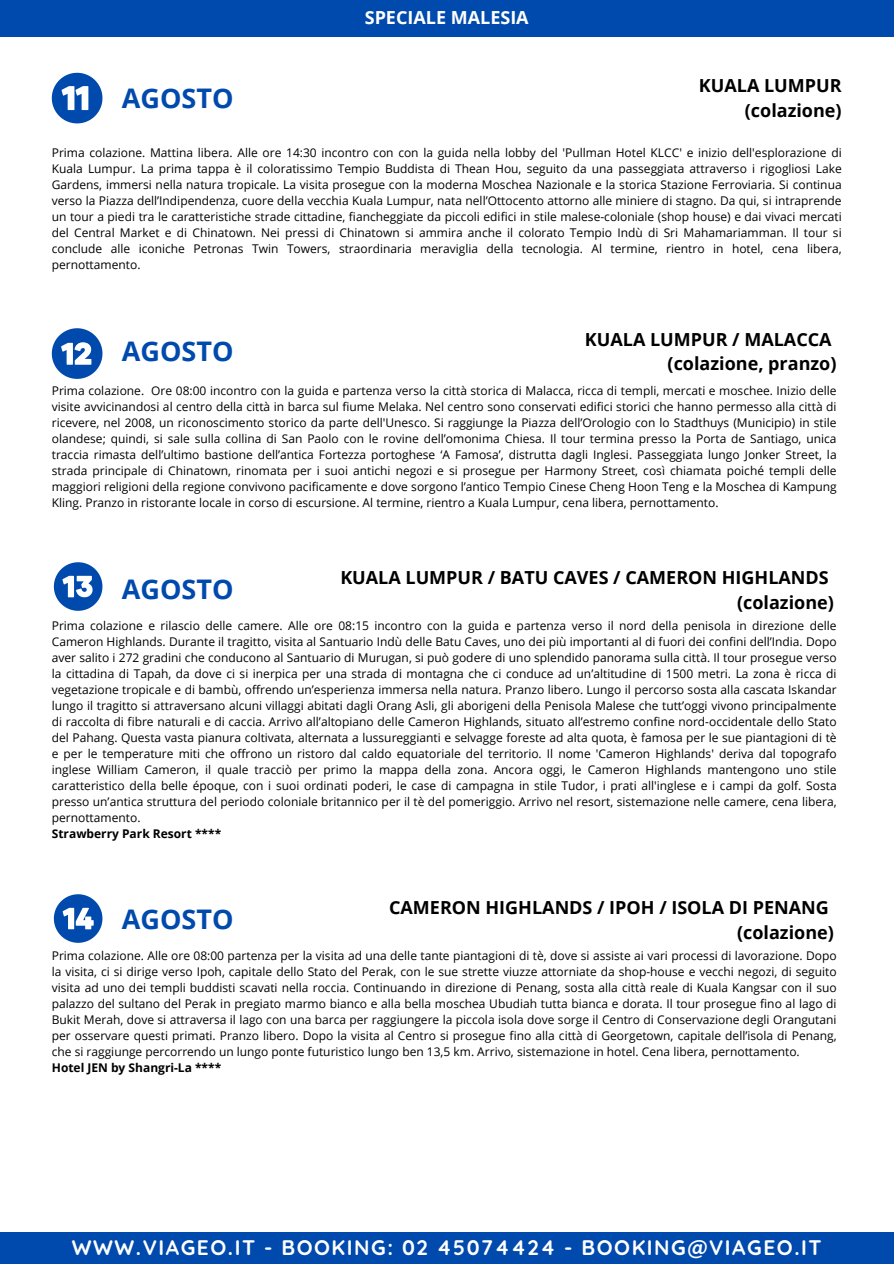
<style>
.page{position:relative;width:894px;height:1264px;background:#fff}
.page>*{position:absolute;margin:0;border:0;box-sizing:border-box;transform-origin:0 0}
.t1{font:700 27px "Open Sans";color:#004aad}
.t2{font:700 21px "Quicksand";letter-spacing:.075em;color:#fff}
.t3{font:700 18px/24.8px "Open Sans";color:#000;text-align:right}
.t4{font:700 18px "Open Sans";color:#fff}
.t5{font:12px/16px "Open Sans";color:#000;text-align:justify}
.t6{font:700 12px "Open Sans";color:#000}
</style>
<div class="page">
<div style="left:0;top:0;width:893px;height:37px;background:#004aad"></div>
<div style="left:0;top:1231px;width:893px;height:32px;background:#004aad"></div>
<svg style="left:52px;top:73px;width:50px;height:50px"></svg>
<svg style="left:52px;top:328px;width:50px;height:51px"></svg>
<svg style="left:54px;top:562px;width:48px;height:48px"></svg>
<svg style="left:54px;top:894px;width:48px;height:48px"></svg>
<h1 class="t1" style="left:122px;top:79px;width:113px">AGOSTO</h1>
<h3 class="t4" style="left:364px;top:5px;width:165px">SPECIALE MALESIA</h3>
<h3 class="t3" style="left:698px;top:73px;width:144px">KUALA LUMPUR (colazione)</h3>
<p class="t5" style="left:52px;top:144px;width:791px">Prima colazione. Mattina libera. Alle ore 14:30 incontro con con la guida nella lobby del 'Pullman Hotel KLCC' e inizio dell'esplorazione di Kuala Lumpur. La prima tappa è il coloratissimo Tempio Buddista di Thean Hou, seguito da una passeggiata attraverso i rigogliosi Lake Gardens, immersi nella natura tropicale. La visita prosegue con la moderna Moschea Nazionale e la storica Stazione Ferroviaria. Si continua verso la Piazza dell’Indipendenza, cuore della vecchia Kuala Lumpur, nata nell’Ottocento attorno alle miniere di stagno. Da qui, si intraprende un tour a piedi tra le caratteristiche strade cittadine, fiancheggiate da piccoli edifici in stile malese-coloniale (shop house) e dai vivaci mercati del Central Market e di Chinatown. Nei pressi di Chinatown si ammira anche il colorato Tempio Indù di Sri Mahamariamman. Il tour si conclude alle iconiche Petronas Twin Towers, straordinaria meraviglia della tecnologia. Al termine, rientro in hotel, cena libera, pernottamento.</p>
<p class="t1" style="left:122px;top:332px;width:113px">AGOSTO</p>
<p class="t3" style="left:584px;top:326px;width:253px">KUALA LUMPUR / MALACCA (colazione, pranzo)</p>
<h3 class="t5" style="left:52px;top:382px;width:786px">Prima colazione. Ore 08:00 incontro con la guida e partenza verso la città storica di Malacca, ricca di templi, mercati e moschee. Inizio delle visite avvicinandosi al centro della città in barca sul fiume Melaka. Nel centro sono conservati edifici storici che hanno permesso alla città di ricevere, nel 2008, un riconoscimento storico da parte dell'Unesco. Si raggiunge la Piazza dell’Orologio con lo Stadthuys (Municipio) in stile olandese; quindi, si sale sulla collina di San Paolo con le rovine dell’omonima Chiesa. Il tour termina presso la Porta de Santiago, unica traccia rimasta dell’ultimo bastione dell’antica Fortezza portoghese ‘A Famosa’, distrutta dagli Inglesi. Passeggiata lungo Jonker Street, la strada principale di Chinatown, rinomata per i suoi antichi negozi e si prosegue per Harmony Street, così chiamata poiché templi delle maggiori religioni della regione convivono pacificamente e dove sorgono l’antico Tempio Cinese Cheng Hoon Teng e la Moschea di Kampung Kling. Pranzo in ristorante locale in corso di escursione. Al termine, rientro a Kuala Lumpur, cena libera, pernottamento.</h3>
<p class="t1" style="left:122px;top:570px;width:113px">AGOSTO</p>
<p class="t3" style="left:340px;top:565px;width:495px">KUALA LUMPUR / BATU CAVES / CAMERON HIGHLANDS (colazione)</p>
<p class="t5" style="left:52px;top:617px;width:786px">Prima colazione e rilascio delle camere. Alle ore 08:15 incontro con la guida e partenza verso il nord della penisola in direzione delle Cameron Highlands. Durante il tragitto, visita al Santuario Indù delle Batu Caves, uno dei più importanti al di fuori dei confini dell’India. Dopo aver salito i 272 gradini che conducono al Santuario di Murugan, si può godere di uno splendido panorama sulla città. Il tour prosegue verso la cittadina di Tapah, da dove ci si inerpica per una strada di montagna che ci conduce ad un’altitudine di 1500 metri. La zona è ricca di vegetazione tropicale e di bambù, offrendo un’esperienza immersa nella natura. Pranzo libero. Lungo il percorso sosta alla cascata Iskandar lungo il tragitto si attraversano alcuni villaggi abitati dagli Orang Asli, gli aborigeni della Penisola Malese che tutt’oggi vivono principalmente di raccolta di fibre naturali e di caccia. Arrivo all’altopiano delle Cameron Highlands, situato all’estremo confine nord-occidentale dello Stato del Pahang. Questa vasta pianura coltivata, alternata a lussureggianti e selvagge foreste ad alta quota, è famosa per le sue piantagioni di tè e per le temperature miti che offrono un ristoro dal caldo equatoriale del territorio. Il nome 'Cameron Highlands' deriva dal topografo inglese William Cameron, il quale tracciò per primo la mappa della zona. Ancora oggi, le Cameron Highlands mantengono uno stile caratteristico della belle époque, con i suoi ordinati poderi, le case di campagna in stile Tudor, i prati all'inglese e i campi da golf. Sosta presso un’antica struttura del periodo coloniale britannico per il tè del pomeriggio. Arrivo nel resort, sistemazione nelle camere, cena libera, pernottamento.</p>
<h4 class="t6" style="left:52px;top:825px;width:171px">Strawberry Park Resort ****</h4>
<p class="t1" style="left:122px;top:900px;width:113px">AGOSTO</p>
<h1 class="t3" style="left:389px;top:894px;width:446px">CAMERON HIGHLANDS / IPOH / ISOLA DI PENANG (colazione)</h1>
<h1 class="t5" style="left:52px;top:947px;width:786px">Prima colazione. Alle ore 08:00 partenza per la visita ad una delle tante piantagioni di tè, dove si assiste ai vari processi di lavorazione. Dopo la visita, ci si dirige verso Ipoh, capitale dello Stato del Perak, con le sue strette viuzze attorniate da shop-house e vecchi negozi, di seguito visita ad uno dei templi buddisti scavati nella roccia. Continuando in direzione di Penang, sosta alla città reale di Kuala Kangsar con il suo palazzo del sultano del Perak in pregiato marmo bianco e alla bella moschea Ubudiah tutta bianca e dorata. Il tour prosegue fino al lago di Bukit Merah, dove si attraversa il lago con una barca per raggiungere la piccola isola dove sorge il Centro di Conservazione degli Orangutani per osservare questi primati. Pranzo libero. Dopo la visita al Centro si prosegue fino alla città di Georgetown, capitale dell’isola di Penang, che si raggiunge percorrendo un lungo ponte futuristico lungo ben 13,5 km. Arrivo, sistemazione in hotel. Cena libera, pernottamento.</h1>
<p class="t6" style="left:52px;top:1059px;width:171px">Hotel JEN by Shangri-La ****</p>
<h1 class="t2" style="left:72px;top:1233px;width:751px">WWW.VIAGEO.IT - BOOKING: 02 45074424 - BOOKING@VIAGEO.IT</h1>
</div>
